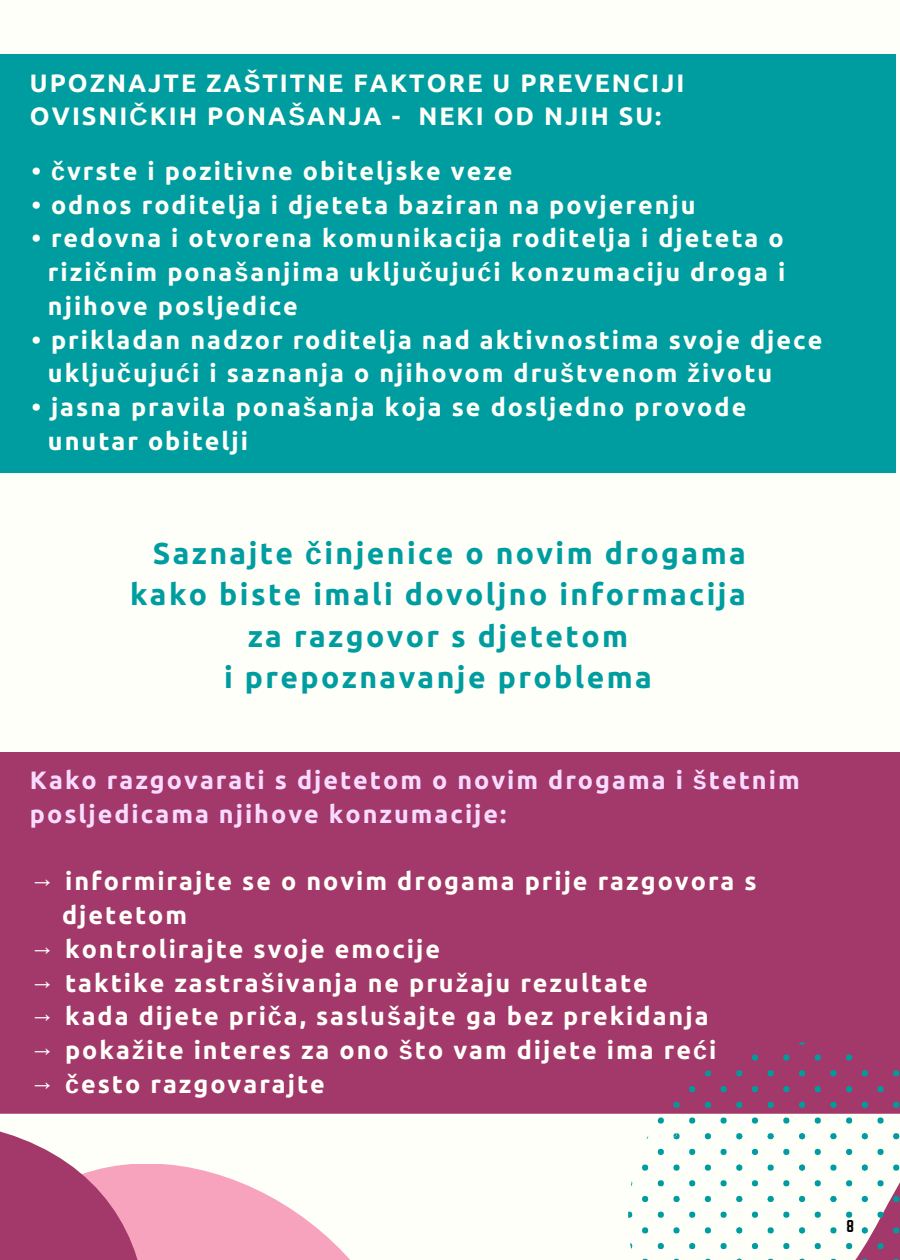
<style>
.page{position:relative;width:900px;height:1260px;background:#fffff9}
.page>*{position:absolute;margin:0;border:0;box-sizing:border-box;transform-origin:0 0}
.t1{font:700 30.25px/41.2px "Ubuntu";letter-spacing:.08em;color:#009da0;text-align:center}
.t2{font:700 25.25px/33.8px "Ubuntu";letter-spacing:.08em;color:#fffff9}
.t3{font:700 25.25px/33.8px "Ubuntu";letter-spacing:.08em;color:#f8dbff}
.t4{font:15px "Norwester";color:#000}
.s1{font-family:"Liberation Sans"}
.s2{font-weight:400;color:#fffff9}
</style>
<div class="page">
<svg style="left:628px;top:1136px;width:272px;height:124px"></svg>
<svg style="left:0;top:1131px;width:350px;height:129px"></svg>
<div style="left:0;top:54px;width:896px;height:418px;background:#009da0"></div>
<div style="left:0;top:752px;width:900px;height:362px;background:#a3386a"></div>
<div style="left:877px;top:1054px;width:7px;height:7px;background:#a3386a;border-radius:50%"></div>
<svg style="left:893px;top:1102px;width:6px;height:6px"></svg>
<svg style="left:877px;top:1117px;width:7px;height:7px"></svg>
<div style="left:877px;top:1086px;width:7px;height:6px;background:#009da0;border-radius:50%"></div>
<svg style="left:893px;top:1070px;width:6px;height:6px"></svg>
<svg style="left:893px;top:1165px;width:6px;height:6px"></svg>
<div style="left:877px;top:1180px;width:7px;height:6px;background:#009da0;border-radius:50%"></div>
<div style="left:877px;top:1149px;width:7px;height:6px;background:#009da0;border-radius:50%"></div>
<svg style="left:893px;top:1133px;width:6px;height:6px"></svg>
<svg style="left:893px;top:1227px;width:6px;height:6px"></svg>
<div style="left:877px;top:1243px;width:7px;height:6px;background:#009da0;border-radius:50%"></div>
<div style="left:877px;top:1212px;width:7px;height:6px;background:#009da0;border-radius:50%"></div>
<svg style="left:893px;top:1196px;width:6px;height:6px"></svg>
<svg style="left:830px;top:1042px;width:7px;height:3px"></svg>
<div style="left:815px;top:1054px;width:6px;height:7px;background:#009da0;border-radius:50%"></div>
<div style="left:846px;top:1054px;width:6px;height:7px;background:#009da0;border-radius:50%"></div>
<svg style="left:862px;top:1102px;width:6px;height:6px"></svg>
<div style="left:830px;top:1102px;width:7px;height:6px;background:#009da0;border-radius:50%"></div>
<div style="left:815px;top:1117px;width:6px;height:7px;background:#009da0;border-radius:50%"></div>
<div style="left:846px;top:1117px;width:6px;height:7px;background:#009da0;border-radius:50%"></div>
<svg style="left:815px;top:1086px;width:6px;height:6px"></svg>
<svg style="left:846px;top:1086px;width:6px;height:6px"></svg>
<svg style="left:862px;top:1070px;width:6px;height:6px"></svg>
<svg style="left:830px;top:1070px;width:7px;height:6px"></svg>
<svg style="left:862px;top:1165px;width:6px;height:6px"></svg>
<div style="left:830px;top:1165px;width:7px;height:6px;background:#009da0;border-radius:50%"></div>
<svg style="left:815px;top:1180px;width:6px;height:6px"></svg>
<svg style="left:846px;top:1180px;width:6px;height:6px"></svg>
<svg style="left:815px;top:1149px;width:6px;height:6px"></svg>
<svg style="left:846px;top:1149px;width:6px;height:6px"></svg>
<svg style="left:862px;top:1133px;width:6px;height:6px"></svg>
<svg style="left:830px;top:1133px;width:7px;height:6px"></svg>
<svg style="left:862px;top:1227px;width:6px;height:6px"></svg>
<div style="left:830px;top:1227px;width:7px;height:6px;background:#009da0;border-radius:50%"></div>
<svg style="left:815px;top:1243px;width:6px;height:6px"></svg>
<svg style="left:846px;top:1243px;width:6px;height:6px"></svg>
<svg style="left:815px;top:1212px;width:6px;height:6px"></svg>
<svg style="left:846px;top:1212px;width:6px;height:6px"></svg>
<svg style="left:862px;top:1196px;width:6px;height:6px"></svg>
<svg style="left:830px;top:1196px;width:7px;height:6px"></svg>
<svg style="left:799px;top:1042px;width:6px;height:3px"></svg>
<svg style="left:768px;top:1043px;width:6px;height:2px"></svg>
<div style="left:752px;top:1054px;width:6px;height:7px;background:#009da0;border-radius:50%"></div>
<div style="left:783px;top:1054px;width:6px;height:7px;background:#009da0;border-radius:50%"></div>
<svg style="left:799px;top:1102px;width:6px;height:6px"></svg>
<svg style="left:768px;top:1102px;width:6px;height:6px"></svg>
<div style="left:752px;top:1117px;width:6px;height:7px;background:#009da0;border-radius:50%"></div>
<div style="left:783px;top:1117px;width:6px;height:7px;background:#009da0;border-radius:50%"></div>
<svg style="left:752px;top:1086px;width:6px;height:6px"></svg>
<svg style="left:783px;top:1086px;width:6px;height:6px"></svg>
<svg style="left:799px;top:1070px;width:6px;height:6px"></svg>
<svg style="left:768px;top:1070px;width:6px;height:6px"></svg>
<svg style="left:799px;top:1165px;width:6px;height:6px"></svg>
<svg style="left:768px;top:1165px;width:6px;height:6px"></svg>
<svg style="left:752px;top:1180px;width:6px;height:6px"></svg>
<svg style="left:783px;top:1180px;width:6px;height:6px"></svg>
<svg style="left:752px;top:1149px;width:6px;height:6px"></svg>
<svg style="left:783px;top:1149px;width:6px;height:6px"></svg>
<svg style="left:799px;top:1133px;width:6px;height:6px"></svg>
<svg style="left:768px;top:1133px;width:6px;height:6px"></svg>
<svg style="left:799px;top:1227px;width:6px;height:6px"></svg>
<svg style="left:768px;top:1227px;width:6px;height:6px"></svg>
<svg style="left:752px;top:1243px;width:6px;height:6px"></svg>
<svg style="left:783px;top:1243px;width:6px;height:6px"></svg>
<svg style="left:752px;top:1212px;width:6px;height:6px"></svg>
<svg style="left:783px;top:1212px;width:6px;height:6px"></svg>
<svg style="left:799px;top:1196px;width:6px;height:6px"></svg>
<svg style="left:768px;top:1196px;width:6px;height:6px"></svg>
<div style="left:721px;top:1054px;width:6px;height:7px;background:#a3386a;border-radius:50%"></div>
<svg style="left:736px;top:1102px;width:6px;height:6px"></svg>
<svg style="left:705px;top:1102px;width:6px;height:6px"></svg>
<div style="left:689px;top:1117px;width:6px;height:7px;background:#009da0;border-radius:50%"></div>
<div style="left:721px;top:1117px;width:6px;height:7px;background:#009da0;border-radius:50%"></div>
<svg style="left:689px;top:1086px;width:6px;height:6px"></svg>
<svg style="left:721px;top:1086px;width:6px;height:6px"></svg>
<svg style="left:736px;top:1070px;width:6px;height:6px"></svg>
<svg style="left:705px;top:1070px;width:6px;height:6px"></svg>
<svg style="left:736px;top:1165px;width:6px;height:6px"></svg>
<svg style="left:705px;top:1165px;width:6px;height:6px"></svg>
<svg style="left:689px;top:1180px;width:6px;height:6px"></svg>
<svg style="left:721px;top:1180px;width:6px;height:6px"></svg>
<svg style="left:689px;top:1149px;width:6px;height:6px"></svg>
<svg style="left:721px;top:1149px;width:6px;height:6px"></svg>
<svg style="left:736px;top:1133px;width:6px;height:6px"></svg>
<svg style="left:705px;top:1133px;width:6px;height:6px"></svg>
<svg style="left:736px;top:1227px;width:6px;height:6px"></svg>
<svg style="left:705px;top:1227px;width:6px;height:6px"></svg>
<svg style="left:689px;top:1243px;width:6px;height:6px"></svg>
<svg style="left:721px;top:1243px;width:6px;height:6px"></svg>
<svg style="left:689px;top:1212px;width:6px;height:6px"></svg>
<svg style="left:721px;top:1212px;width:6px;height:6px"></svg>
<svg style="left:736px;top:1196px;width:6px;height:6px"></svg>
<svg style="left:705px;top:1196px;width:6px;height:6px"></svg>
<svg style="left:673px;top:1102px;width:7px;height:6px"></svg>
<div style="left:658px;top:1117px;width:6px;height:7px;background:#009da0;border-radius:50%"></div>
<svg style="left:673px;top:1165px;width:7px;height:6px"></svg>
<svg style="left:642px;top:1165px;width:6px;height:6px"></svg>
<svg style="left:629px;top:1180px;width:3px;height:6px"></svg>
<svg style="left:658px;top:1180px;width:6px;height:6px"></svg>
<svg style="left:629px;top:1149px;width:3px;height:6px"></svg>
<svg style="left:658px;top:1149px;width:6px;height:6px"></svg>
<svg style="left:673px;top:1133px;width:7px;height:6px"></svg>
<svg style="left:642px;top:1135px;width:7px;height:4px"></svg>
<svg style="left:673px;top:1227px;width:7px;height:6px"></svg>
<svg style="left:642px;top:1227px;width:6px;height:6px"></svg>
<svg style="left:628px;top:1243px;width:4px;height:6px"></svg>
<svg style="left:658px;top:1243px;width:6px;height:6px"></svg>
<svg style="left:628px;top:1212px;width:4px;height:6px"></svg>
<svg style="left:658px;top:1212px;width:6px;height:6px"></svg>
<svg style="left:673px;top:1196px;width:7px;height:6px"></svg>
<svg style="left:642px;top:1196px;width:6px;height:6px"></svg>
<p class="t2" style="left:30px;top:65px;width:656px">UPOZNAJTE ZA<span class="s1">Š</span>TITNE FAKTORE U PREVENCIJI<br>OVISNI<span class="s1">Č</span>KIH PONA<span class="s1">Š</span>ANJA - NEKI OD NJIH SU:</p>
<p class="t2" style="left:32px;top:154px;width:482px">• <span class="s1">č</span>vrste i pozitivne obiteljske veze</p>
<p class="t2" style="left:32px;top:187px;width:665px">• odnos roditelja i djeteta baziran na povjerenju</p>
<p class="t2" style="left:48px;top:221px;width:739px;text-align:justify;text-indent:-16px">• redovna i otvorena komunikacija roditelja i djeteta o rizi<span class="s1">č</span>nim pona<span class="s1">š</span>anjima uklju<span class="s1">č</span>uju<span class="s1">ć</span>i konzumaciju droga i njihove posljedice</p>
<p class="t2" style="left:48px;top:322px;width:776px;text-indent:-16px">• prikladan nadzor roditelja nad aktivnostima svoje djece uklju<span class="s1">č</span>uju<span class="s1">ć</span>i i saznanja o njihovom dru<span class="s1">š</span>tvenom <span class="s1">ž</span>ivotu</p>
<p class="t2" style="left:48px;top:390px;width:700px;text-indent:-16px">• jasna pravila pona<span class="s1">š</span>anja koja se dosljedno provode unutar obitelji</p>
<p class="t1" style="left:130px;top:532px;width:617px"><span class="s2">•</span> Saznajte <span class="s1">č</span>injenice o novim drogama kako biste imali dovoljno informacija za razgovor s djetetom<br>i prepoznavanje problema</p>
<p class="t3" style="left:30px;top:763px;width:771px">Kako razgovarati s djetetom o novim drogama i <span class="s1">š</span>tetnim posljedicama njihove konzumacije:</p>
<p class="t2" style="left:62px;top:864px;width:696px;text-indent:-32px"><span class="s1">→</span> informirajte se o novim drogama prije razgovora s djetetom</p>
<p class="t2" style="left:30px;top:932px;width:412px"><span class="s1">→</span> kontrolirajte svoje emocije</p>
<p class="t2" style="left:30px;top:965px;width:619px"><span class="s1">→</span> taktike zastra<span class="s1">š</span>ivanja ne pru<span class="s1">ž</span>aju rezultate</p>
<p class="t2" style="left:30px;top:999px;width:680px"><span class="s1">→</span> kada dijete pri<span class="s1">č</span>a, saslu<span class="s1">š</span>ajte ga bez prekidanja</p>
<p class="t2" style="left:30px;top:1033px;width:688px"><span class="s1">→</span> poka<span class="s1">ž</span>ite interes za ono <span class="s1">š</span>to vam dijete ima re<span class="s1">ć</span>i</p>
<p class="t2" style="left:30px;top:1067px;width:296px"><span class="s1">→ č</span>esto razgovarajte</p>
<p class="t4" style="left:847px;top:1219px;width:9px">8</p>
</div>
